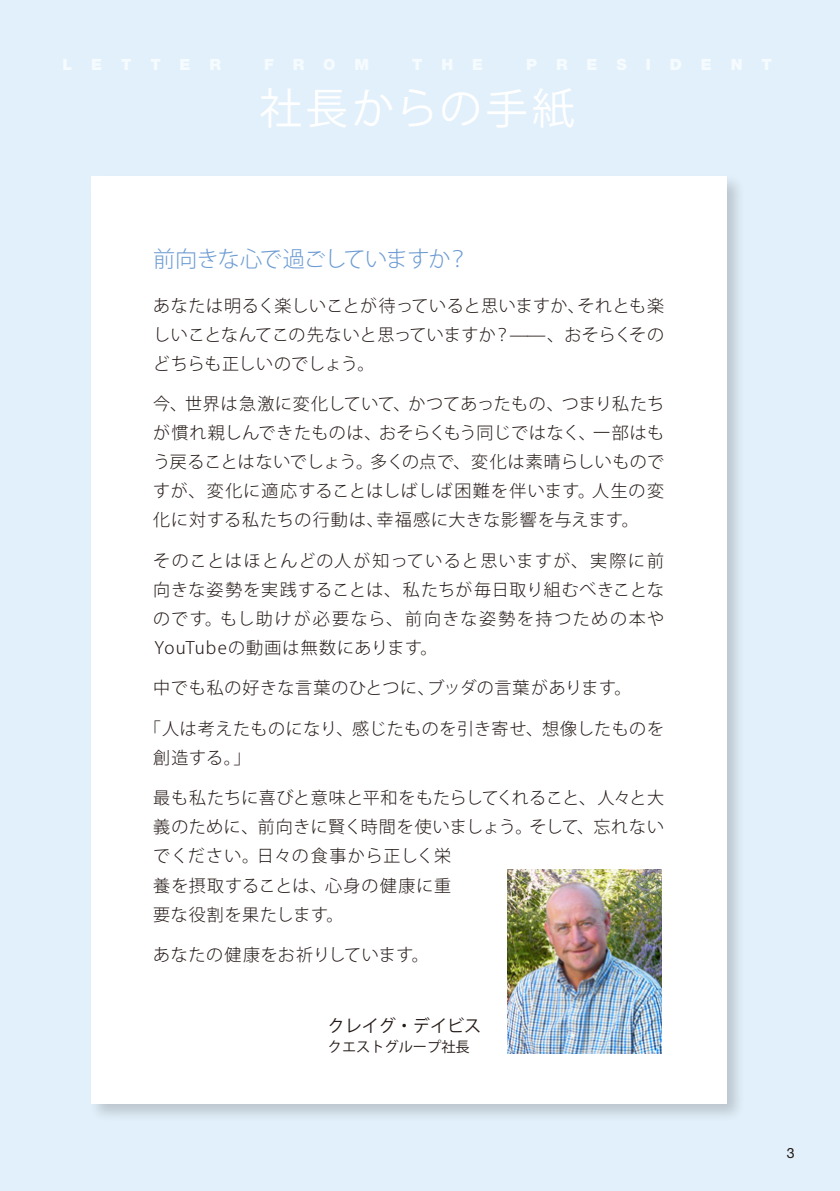
<style>
.page{position:relative;width:840px;height:1191px;background:#fff}
.page>*{position:absolute;margin:0;border:0;box-sizing:border-box;transform-origin:0 0}
.t1{font:42.6px "Koz Go Pr 6 N";letter-spacing:.08em;color:#fff}
.t2{font:300 22.2px "Koz Go Pr 6 N";letter-spacing:-.045em;color:#6c9bd2}
.t3{font:300 17px/29px "Koz Go Pr 6 N";letter-spacing:.035em;color:#221815;text-align:justify}
.t4{font:17px "Koz Go Pr 6 N";color:#221815}
.t5{font:14.2px "Koz Go Pr 6 N";color:#221815}
.t6{font:14.2px "Helvetica Neue";color:#221815}
</style>
<div class="page">
<div style="left:0;top:0;width:839px;height:1191px;background:#e1f0fb"></div>
<div style="left:88px;top:173px;width:657px;height:949px;background:#221815;opacity:.2"></div>
<div style="left:91px;top:176px;width:635px;height:927px;background:#fff"></div>
<img style="left:507px;top:869px;width:153px;height:184px">
<h1 class="t1" style="left:259px;top:84px;width:316px">社長からの手紙</h1>
<h2 class="t2" style="left:153px;top:246px;width:317px">前向きな心で過ごしていますか？</h2>
<p class="t3" style="left:153px;top:291px;width:512px">あなたは明るく楽しいことが待っていると思いますか、それとも楽しいことなんてこの先ないと思っていますか？——、おそらくそのどちらも正しいのでしょう。</p>
<p class="t3" style="left:153px;top:390px;width:512px">今、世界は急激に変化していて、かつてあったもの、つまり私たちが慣れ親しんできたものは、おそらくもう同じではなく、一部はもう戻ることはないでしょう。多くの点で、変化は素晴らしいものですが、変化に適応することはしばしば困難を伴います。人生の変化に対する私たちの行動は、幸福感に大きな影響を与えます。</p>
<p class="t3" style="left:153px;top:546px;width:512px">そのことはほとんどの人が知っていると思いますが、実際に前向きな姿勢を実践することは、私たちが毎日取り組むべきことなのです。もし助けが必要なら、前向きな姿勢を持つための本やYouTubeの動画は無数にあります。</p>
<p class="t3" style="left:153px;top:674px;width:479px">中でも私の好きな言葉のひとつに、ブッダの言葉があります。</p>
<p class="t3" style="left:153px;top:714px;width:512px;text-indent:-9px">「人は考えたものになり、感じたものを引き寄せ、想像したものを創造する。」</p>
<p class="t3" style="left:153px;top:784px;width:512px;text-align:left">最も私たちに喜びと意味と平和をもたらしてくれること、人々と大義のために、前向きに賢く時間を使いましょう。そして、忘れないでください。日々の食事から正しく栄<br>養を摂取することは、心身の健康に重<br>要な役割を果たします。</p>
<p class="t3" style="left:153px;top:940px;width:277px">あなたの健康をお祈りしています。</p>
<p class="t4" style="left:327px;top:1016px;width:155px">クレイグ・デイビス</p>
<p class="t5" style="left:327px;top:1039px;width:143px">クエストグループ社長</p>
<p class="t6" style="left:786px;top:1144px;width:9px">3</p>
</div>
